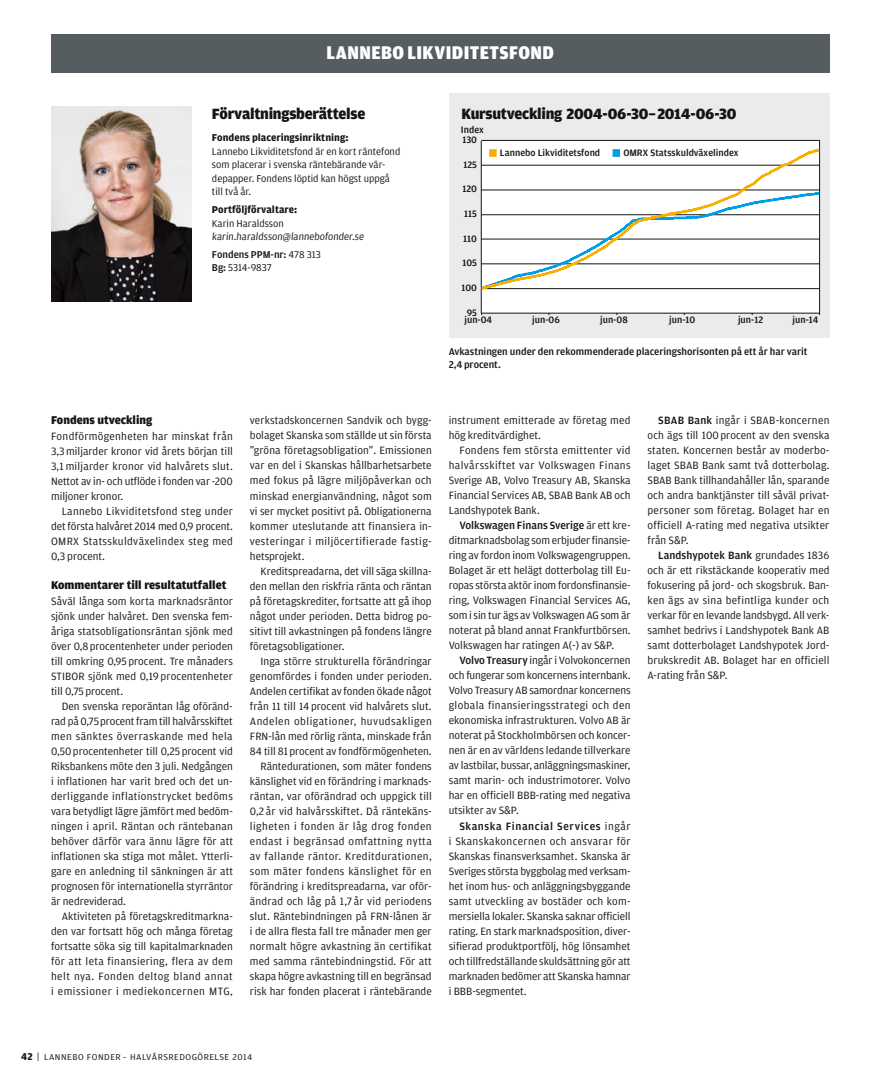
<style>
.page{position:relative;width:872px;height:1085px;background:#fff}
.page>*{position:absolute;margin:0;border:0;box-sizing:border-box;transform-origin:0 0}
.t1{font:900 19.5px "Amplitude Cond";letter-spacing:.02em;color:#fff;scale:1.1 1}
.t2{font:900 15.75px "Amplitude";letter-spacing:-.015em;color:#161514}
.t3{font:900 15.3px "Amplitude Cond";color:#161514;scale:1.1 1}
.t4{font:900 12px "Amplitude";color:#161514}
.t5{font:11.25px/15px "Amplitude";letter-spacing:.005em;color:#161514;text-align:justify}
.t6{font:10.5px/13.5px "Amplitude";color:#161514}
.t7{font:500 10.5px/13.5px "Amplitude";color:#161514}
.t8{font:700 10.5px "Amplitude";color:#161514}
.t9{font:500 9.9px "Amplitude";color:#161514}
.t10{font:9px "Amplitude";letter-spacing:.05em;color:#161514;scale:1.05 1}
.s1{font-weight:400}
.s2{font-weight:500}
.s3{font-weight:700;font-size:10.5px}
.s4{font-size:10.5px}
</style>
<div class="page">
<div style="left:449px;top:94px;width:380px;height:244px;background:#e9ebec"></div>
<div style="left:51px;top:34px;width:778px;height:38px;background:#555d61"></div>
<div style="left:481px;top:140px;width:339px;height:173px;background:#fff"></div>
<hr style="left:481px;top:140px;width:339px;height:1px;background:#161514">
<hr style="left:481px;top:141px;width:1px;height:172px;background:#161514">
<hr style="left:481px;top:313px;width:339px;height:1px;background:#161514">
<hr style="left:819px;top:140px;width:1px;height:175px;background:#161514">
<svg style="left:481px;top:147px;width:338px;height:144px"></svg>
<div style="left:489px;top:149px;width:7px;height:8px;background:#f9af00"></div>
<div style="left:612px;top:149px;width:8px;height:8px;background:#009ee4"></div>
<img style="left:51px;top:106px;width:140px;height:195px">
<h1 class="t1" style="left:326px;top:42px;width:208px">LANNEBO LIKVIDITETSFOND</h1>
<h2 class="t2" style="left:212px;top:105px;width:155px">Förvaltningsberättelse</h2>
<p class="t8" style="left:212px;top:132px;width:138px">Fondens placeringsinriktning:</p>
<p class="t6" style="left:212px;top:145px;width:190px">Lannebo Likviditetsfond är en kort räntefond som placerar i svenska räntebärande vär&shy;depapper. Fondens löptid kan högst uppgå till två år.</p>
<p class="t8" style="left:212px;top:204px;width:87px">Portföljförvaltare:</p>
<p class="t6" style="left:212px;top:216px;width:155px">Karin Haraldsson karin.haraldsson@lannebofonder.se</p>
<p class="t7" style="left:212px;top:248px;width:110px">Fondens PPM-nr: <span class="s1">478 313<br></span>Bg: <span class="s1">5314-9837</span></p>
<h2 class="t2" style="left:461px;top:105px;width:276px">Kursutveckling 2004-06-30–2014-06-30</h2>
<h3 class="t3" style="left:465px;top:107px;width:190px">Kursutveckling Likviditetsfonden</h3>
<p class="t9" style="left:500px;top:147px;width:102px">Lannebo Likviditetsfond</p>
<p class="t9" style="left:623px;top:147px;width:117px">OMRX Statsskuldväxelindex</p>
<p class="t9" style="left:461px;top:124px;width:24px">Index</p>
<p class="t9" style="left:462px;top:134px;width:16px">130</p>
<p class="t9" style="left:463px;top:159px;width:15px">125</p>
<p class="t9" style="left:462px;top:184px;width:16px">120</p>
<p class="t9" style="left:464px;top:208px;width:14px">115</p>
<p class="t9" style="left:463px;top:233px;width:15px">110</p>
<p class="t9" style="left:462px;top:257px;width:16px">105</p>
<p class="t9" style="left:461px;top:282px;width:17px">100</p>
<p class="t9" style="left:467px;top:307px;width:12px">95</p>
<p class="t9" style="left:464px;top:314px;width:29px">jun-04</p>
<p class="t9" style="left:532px;top:314px;width:29px">jun-06</p>
<p class="t9" style="left:600px;top:314px;width:29px">jun-08</p>
<p class="t9" style="left:669px;top:314px;width:28px">jun-10</p>
<p class="t9" style="left:738px;top:314px;width:27px">jun-12</p>
<p class="t9" style="left:792px;top:314px;width:27px">jun-14</p>
<p class="t7" style="left:449px;top:345px;width:360px;line-height:12.8px">Avkastningen under den rekommenderade placeringshorisonten på ett år har varit<br>2,4 procent.</p>
<p class="t4" style="left:51px;top:413px;width:103px">Fondens utveckling</p>
<p class="t5" style="left:51px;top:429px;width:183px">Fondförmögenheten har minskat från 3,3miljarder kronor vid årets början till 3,1 miljarder kronor vid halvårets slut.<br>Nettot av in- och utflöde i fonden var -200 miljoner kronor.</p>
<p class="t5" style="left:51px;top:504px;width:183px;text-indent:11px">Lannebo Likviditetsfond steg under det första halvåret 2014 med 0,9 procent.<br>OMRX Statsskuldväxelindex steg med 0,3 procent.</p>
<p class="t4" style="left:51px;top:578px;width:177px">Kommentarer till resultatutfallet</p>
<p class="t5" style="left:51px;top:594px;width:183px">Såväl långa som korta marknadsräntor sjönk under halvåret. Den svenska fem&shy;åriga statsobligationsräntan sjönk med över 0,8procentenheter under perioden till omkring 0,95 procent. Tre månaders STIBOR sjönk med 0,19 procentenheter till 0,75procent.</p>
<p class="t5" style="left:51px;top:699px;width:183px;text-indent:11px">Den svenska reporäntan låg oföränd&shy;rad på 0,75procent fram till halvårsskiftet men sänktes överraskande med hela 0,50procentenheter till 0,25procent vid Riksbankens möte den 3 juli. Nedgången i inflationen har varit bred och det un&shy;derliggande inflationstrycket bedöms vara betydligt lägre jämfört med bedöm&shy;ningen i april. Räntan och räntebanan behöver därför vara ännu lägre för att inflationen ska stiga mot målet. Ytterli&shy;gare en anledning til sänkningen är att prognosen för internationella styrräntor är nedreviderad.</p>
<p class="t5" style="left:51px;top:909px;width:183px;text-indent:11px">Aktiviteten på företagskreditmarkna&shy;den var fortsatt hög och många företag fortsatte söka sig till kapitalmarknaden för att leta finansiering, flera av dem helt nya. Fonden deltog bland annat i emissioner i mediekoncernen MTG,</p>
<p class="t5" style="left:250px;top:413px;width:183px">verkstadskoncernen Sandvik och bygg&shy;bolaget Skanska som ställde ut sin första ”gröna företagsobligation”. Emissionen var en del i Skanskas hållbarhetsarbete med fokus på lägre miljöpåverkan och minskad energianvändning, något som vi ser mycket positivt på. Obligationerna kommer uteslutande att finansiera in&shy;vesteringar i miljöcertifierade fastig&shy;hetsprojekt.</p>
<p class="t5" style="left:250px;top:563px;width:183px;text-indent:11px">Kreditspreadarna, det vill säga skillna&shy;den mellan den riskfria ränta och räntan på företagskrediter, fortsatte att gå ihop något under perioden. Detta bidrog po&shy;sitivt till avkastningen på fondens längre företagsobligationer.</p>
<p class="t5" style="left:250px;top:653px;width:183px;text-align:right">Inga större strukturella förändringar genomfördes i fonden under perioden.<br>Andelen certifikat av fonden ökade något från 11 till 14procent vid halvårets slut.<br>Andelen obligationer, huvudsakligen FRN-lån med rörlig ränta, minskade från 84 till 81procent av fondförmögenheten.<br>Räntedurationen, som mäter fondens känslighet vid en förändring i marknads&shy;räntan, var oförändrad och uppgick till 0,2 år vid halvårsskiftet. Då räntekäns&shy;ligheten i fonden är låg drog fonden endast i begränsad omfattning nytta av fallande räntor. Kreditdurationen, som mäter fondens känslighet för en förändring i kreditspreadarna, var oför&shy;ändrad och låg på 1,7 år vid periodens slut. Räntebindningen på FRN-lånen är i de allra flesta fall tre månader men ger normalt högre avkastning än certifikat med samma räntebindningstid. För att skapa högre avkastning till en begränsad risk har fonden placerat i räntebärande</p>
<p class="t5" style="left:449px;top:413px;width:183px">instrument emitterade av företag med hög kreditvärdighet.</p>
<p class="t5" style="left:449px;top:443px;width:183px;text-indent:11px">Fondens fem största emittenter vid halvårsskiftet var Volkswagen Finans Sverige AB, Volvo Treasury AB, Skanska Financial Services AB, SBAB Bank AB och Landshypotek Bank.</p>
<p class="t5" style="left:449px;top:518px;width:183px;text-indent:11px"><span class="s2">Volkswagen Finans Sverige</span> är ett kre&shy;ditmarknadsbolag som erbjuder finansie&shy;ring av fordon inom Volkswagengruppen.<br>Bolaget är ett helägt dotterbolag till Eu&shy;ropas största aktör inom fordonsfinansie&shy;ring, Volkswagen Financial Services AG, som i sin tur ägs av Volkswagen AG som är noterat på bland annat Frankfurtbörsen.<br>Volkswagen har ratingen A(-) av S&amp;P.</p>
<p class="t5" style="left:449px;top:653px;width:183px;text-indent:11px"><span class="s2">Volvo Treasury</span> ingår i Volvokoncernen och fungerar som koncernens internbank.<br>Volvo Treasury AB samordnar koncernens globala finansieringsstrategi och den ekonomiska infrastrukturen. Volvo AB är noterat på Stockholmbörsen och koncer&shy;nen är en av världens ledande tillverkare av lastbilar, bussar, anläggningsmaskiner, samt marin- och industrimotorer. Volvo har en officiell BBB-rating med negativa utsikter av S&amp;P.</p>
<p class="t5" style="left:449px;top:818px;width:183px;text-indent:11px"><span class="s2">Skanska Financial Services</span> ingår i Skanskakoncernen och ansvarar för Skanskas finansverksamhet. Skanska är Sveriges största byggbolag med verksam&shy;het inom hus- och anläggningsbyggande samt utveckling av bostäder och kom&shy;mersiella lokaler. Skanska saknar officiell rating. En stark marknadsposition, diver&shy;sifierad produktportfölj, hög lönsamhet och tillfredställande skuldsättning gör att marknaden bedömer att Skanska hamnar i BBB-segmentet.</p>
<p class="t5" style="left:647px;top:413px;width:183px;text-indent:11px"><span class="s2">SBAB Bank</span> ingår i SBAB-koncernen och ägs till 100procent av den svenska staten. Koncernen består av moderbo&shy;laget SBAB Bank samt två dotterbolag.<br>SBAB Bank tillhandahåller lån, sparande och andra banktjänster till såväl privat&shy;personer som företag. Bolaget har en officiell A-rating med negativa utsikter från S&amp;P.</p>
<p class="t5" style="left:647px;top:548px;width:183px;text-indent:11px"><span class="s2">Landshypotek Bank</span> grundades 1836 och är ett rikstäckande kooperativ med fokusering på jord- och skogsbruk. Ban&shy;ken ägs av sina befintliga kunder och verkar för en levande landsbygd. All verk&shy;samhet bedrivs i Landshypotek Bank AB samt dotterbolaget Landshypotek Jord&shy;brukskredit AB. Bolaget har en officiell A-rating från S&amp;P.</p>
<p class="t10" style="left:21px;top:1051px;width:221px"><span class="s3">42</span> <span class="s4">|</span> LANNEBO FONDER – HALVÅRSREDOGÖRELSE 2014</p>
</div>
